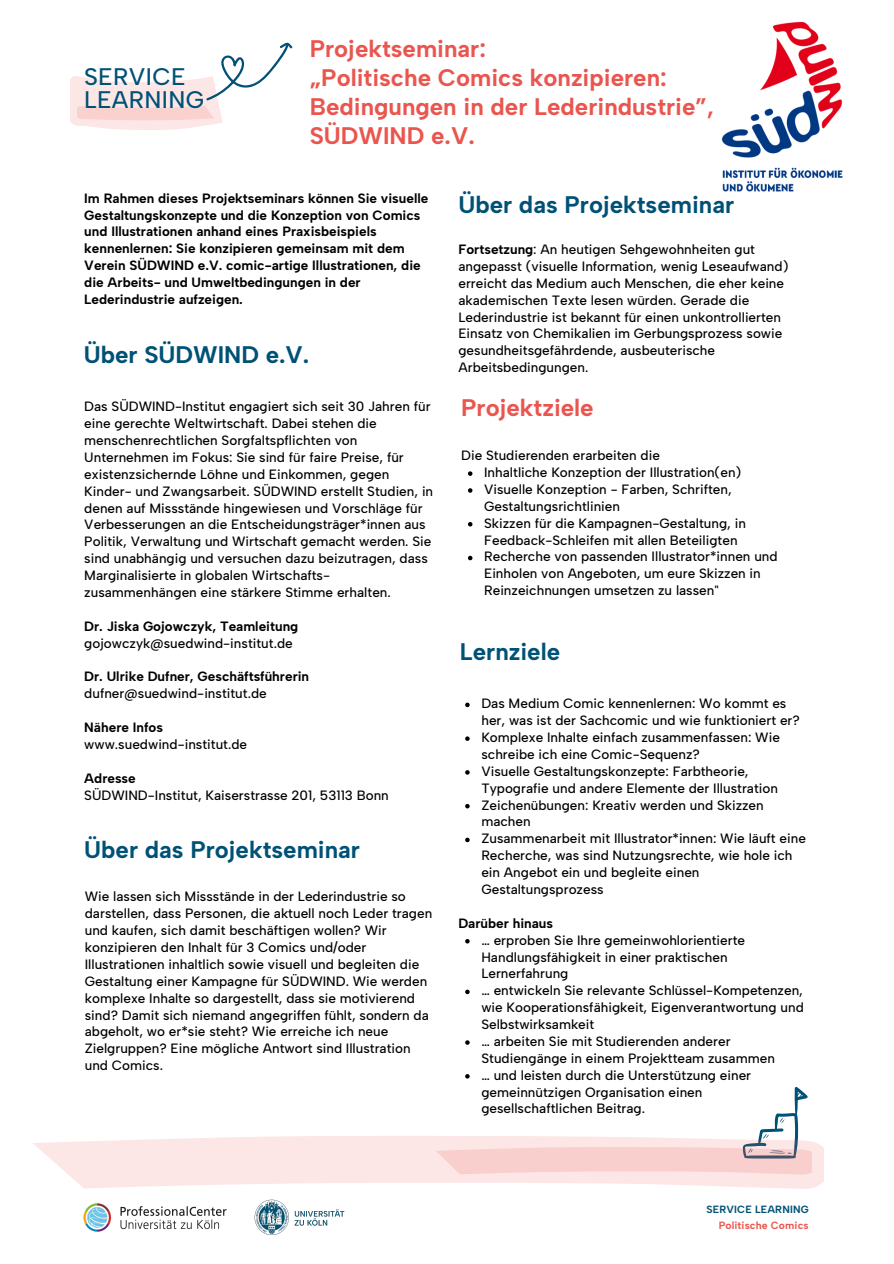
<style>
.page{position:relative;width:894px;height:1264px;background:#fff}
.page>*{position:absolute;margin:0;border:0;box-sizing:border-box;transform-origin:0 0}
.t1{font:700 24px/29.2px "Albert Sans";color:#ea564f}
.t2{font:700 24px "Albert Sans";color:#005176}
.t3{font:500 24px/23.7px "Albert Sans";letter-spacing:.015em;color:#005176}
.t4{font:500 13.5px/16.8px "Albert Sans";color:#000}
.t5{font:700 13.5px/16.8px "Albert Sans";color:#000}
.t6{font:700 10.5px "Albert Sans";letter-spacing:.01em;color:#ea564f}
.t7{font:700 10.5px "Albert Sans";letter-spacing:.015em;color:#005176}
.s1{font-weight:700}
.s2{font-weight:500}
</style>
<div class="page">
<svg style="left:71px;top:76px;width:152px;height:54px;fill:#fce7e6"></svg>
<div style="left:78px;top:106px;width:136px;height:14px;background:#f9d2d0"></div>
<img style="left:254px;top:1199px;width:91px;height:36px">
<img style="left:84px;top:1203px;width:142px;height:28px">
<svg style="left:199px;top:42px;width:94px;height:59px"></svg>
<svg style="left:759px;top:1086px;width:48px;height:49px"></svg>
<svg style="left:33px;top:1135px;width:791px;height:54px;fill:#fce7e6"></svg>
<svg style="left:435px;top:1146px;width:376px;height:28px;background:#f5d0ce"></svg>
<img style="left:721px;top:22px;width:121px;height:170px">
<svg style="left:465px;top:702px;width:4px;height:5px"></svg>
<svg style="left:465px;top:736px;width:4px;height:5px"></svg>
<svg style="left:465px;top:770px;width:4px;height:4px"></svg>
<svg style="left:465px;top:804px;width:4px;height:4px"></svg>
<svg style="left:465px;top:837px;width:4px;height:5px"></svg>
<svg style="left:465px;top:939px;width:4px;height:4px"></svg>
<svg style="left:465px;top:989px;width:4px;height:5px"></svg>
<svg style="left:465px;top:1040px;width:4px;height:4px"></svg>
<svg style="left:465px;top:1074px;width:4px;height:4px"></svg>
<svg style="left:468px;top:471px;width:4px;height:5px"></svg>
<svg style="left:468px;top:488px;width:4px;height:5px"></svg>
<svg style="left:468px;top:522px;width:4px;height:4px"></svg>
<svg style="left:468px;top:556px;width:4px;height:4px"></svg>
<h3 class="t3" style="left:84px;top:64px;width:122px">SERVICE<br>LEARNING</h3>
<h1 class="t1" style="left:309px;top:34px;width:405px">Projektseminar:<br>„Politische Comics konzipieren:<br>Bedingungen in der Lederindustrie”,<br>SÜDWIND e.V.</h1>
<h3 class="t5" style="left:84px;top:189px;width:345px">Im Rahmen dieses Projektseminars können Sie visuelle Gestaltungskonzepte und die Konzeption von Comics und Illustrationen anhand eines Praxisbeispiels kennenlernen: Sie konzipieren gemeinsam mit dem Verein SÜDWIND e.V. comic-artige Illustrationen, die die Arbeits- und Umweltbedingungen in der Lederindustrie aufzeigen.</h3>
<p class="t2" style="left:84px;top:340px;width:227px">Über SÜDWIND e.V.</p>
<h3 class="t4" style="left:84px;top:398px;width:350px">Das SÜDWIND-Institut engagiert sich seit 30 Jahren für eine gerechte Weltwirtschaft. Dabei stehen die menschenrechtlichen Sorgfaltspflichten von Unternehmen im Fokus: Sie sind für faire Preise, für existenzsichernde Löhne und Einkommen, gegen Kinder- und Zwangsarbeit. SÜDWIND erstellt Studien, in denen auf Missstände hingewiesen und Vorschläge für Verbesserungen an die Entscheidungsträger*innen aus Politik, Verwaltung und Wirtschaft gemacht werden. Sie sind unabhängig und versuchen dazu beizutragen, dass Marginalisierte in globalen Wirtschafts&shy;zusammenhängen eine stärkere Stimme erhalten.</h3>
<h3 class="t4" style="left:84px;top:617px;width:215px"><span class="s1">Dr. Jiska Gojowczyk, Teamleitung </span>gojowczyk@suedwind-institut.de</h3>
<h3 class="t5" style="left:84px;top:668px;width:226px">Dr. Ulrike Dufner, Geschäftsführerin <span class="s2">dufner@suedwind-institut.de</span></h3>
<h3 class="t4" style="left:84px;top:719px;width:164px"><span class="s1">Nähere Infos </span>www.suedwind-institut.de</h3>
<h3 class="t4" style="left:84px;top:769px;width:306px"><span class="s1">Adresse<br></span>SÜDWIND-Institut, Kaiserstrasse 201, 53113 Bonn</h3>
<h2 class="t2" style="left:84px;top:835px;width:277px">Über das Projektseminar</h2>
<p class="t4" style="left:85px;top:888px;width:349px">Wie lassen sich Missstände in der Lederindustrie so darstellen, dass Personen, die aktuell noch Leder tragen und kaufen, sich damit beschäftigen wollen? Wir konzipieren den Inhalt für 3 Comics und/oder Illustrationen inhaltlich sowie visuell und begleiten die Gestaltung einer Kampagne für SÜDWIND. Wie werden komplexe Inhalte so dargestellt, dass sie motivierend sind? Damit sich niemand angegriffen fühlt, sondern da abgeholt, wo er*sie steht? Wie erreiche ich neue Zielgruppen? Eine mögliche Antwort sind Illustration und Comics.</p>
<h2 class="t2" style="left:458px;top:190px;width:277px">Über das Projektseminar</h2>
<p class="t4" style="left:458px;top:241px;width:331px"><span class="s1">Fortsetzung</span>: An heutigen Sehgewohnheiten gut angepasst (visuelle Information, wenig Leseaufwand) erreicht das Medium auch Menschen, die eher keine akademischen Texte lesen würden. Gerade die Lederindustrie ist bekannt für einen unkontrollierten Einsatz von Chemikalien im Gerbungsprozess sowie gesundheitsgefährdende, ausbeuterische Arbeitsbedingungen.</p>
<p class="t1" style="left:461px;top:393px;width:134px">Projektziele</p>
<h2 class="t4" style="left:461px;top:447px;width:200px">Die Studierenden erarbeiten die</h2>
<h3 class="t4" style="left:484px;top:464px;width:258px">Inhaltliche Konzeption der Illustration(en)</h3>
<p class="t4" style="left:484px;top:481px;width:249px">Visuelle Konzeption - Farben, Schriften,<br>Gestaltungsrichtlinien</p>
<p class="t4" style="left:484px;top:514px;width:263px">Skizzen für die Kampagnen-Gestaltung, in<br>Feedback-Schleifen mit allen Beteiligten</p>
<p class="t4" style="left:484px;top:548px;width:295px">Recherche von passenden Illustrator*innen und<br>Einholen von Angeboten, um eure Skizzen in<br>Reinzeichnungen umsetzen zu lassen"</p>
<p class="t2" style="left:460px;top:637px;width:102px">Lernziele</p>
<h2 class="t4" style="left:481px;top:695px;width:320px">Das Medium Comic kennenlernen: Wo kommt es her, was ist der Sachcomic und wie funktioniert er?</h2>
<p class="t4" style="left:481px;top:729px;width:300px">Komplexe Inhalte einfach zusammenfassen: Wie schreibe ich eine Comic-Sequenz?</p>
<p class="t4" style="left:481px;top:762px;width:298px">Visuelle Gestaltungskonzepte: Farbtheorie,<br>Typografie und andere Elemente der Illustration</p>
<p class="t4" style="left:481px;top:796px;width:284px">Zeichenübungen: Kreativ werden und Skizzen machen</p>
<p class="t4" style="left:481px;top:830px;width:326px">Zusammenarbeit mit Illustrator*innen: Wie läuft eine Recherche, was sind Nutzungsrechte, wie hole ich ein Angebot ein und begleite einen Gestaltungsprozess</p>
<p class="t5" style="left:458px;top:914px;width:96px">Darüber hinaus</p>
<h3 class="t4" style="left:481px;top:931px;width:265px">… erproben Sie Ihre gemeinwohlorientierte<br>Handlungsfähigkeit in einer praktischen<br>Lernerfahrung</h3>
<p class="t4" style="left:481px;top:982px;width:324px;text-align:justify">… entwickeln Sie relevante Schlüssel-Kompetenzen, wie Kooperationsfähigkeit, Eigenverantwortung und Selbstwirksamkeit</p>
<p class="t4" style="left:481px;top:1032px;width:295px">… arbeiten Sie mit Studierenden anderer<br>Studiengänge in einem Projektteam zusammen</p>
<p class="t4" style="left:481px;top:1066px;width:271px">… und leisten durch die Unterstützung einer gemeinnützigen Organisation einen gesellschaftlichen Beitrag.</p>
<h2 class="t7" style="left:706px;top:1203px;width:104px">SERVICE LEARNING</h2>
<h3 class="t6" style="left:718px;top:1218px;width:91px">Politische Comics</h3>
</div>
